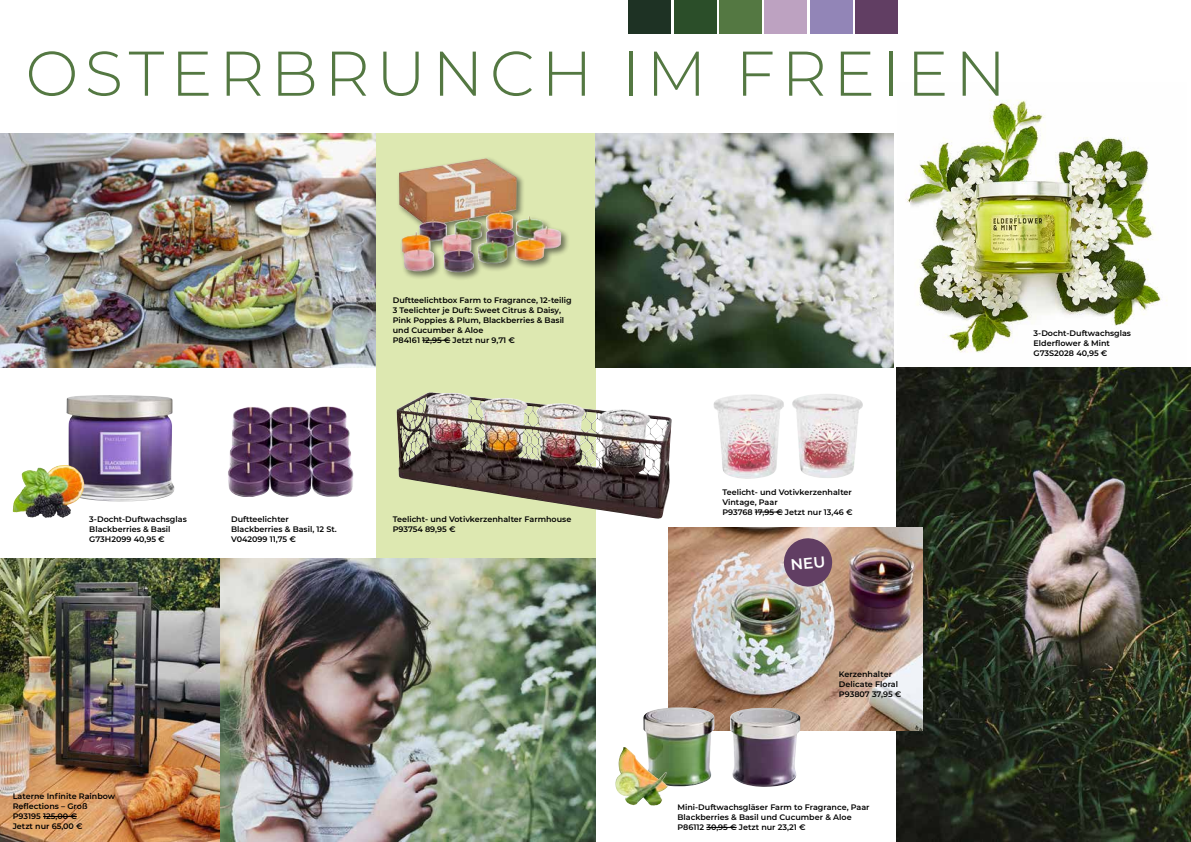
<style>
.page{position:relative;width:1191px;height:842px;background:#fff}
.page>*{position:absolute;margin:0;border:0;box-sizing:border-box;transform-origin:0 0}
.t1{font:300 63px "Montserrat";letter-spacing:.1em;color:#547842}
.t2{font:600 8px/10px "Montserrat";color:#000}
.t3{font:600 8px/10px "Montserrat";color:#010202}
</style>
<div class="page">
<div style="left:376px;top:133px;width:219px;height:462px;background:#dde8b1"></div>
<img style="left:906px;top:100px;width:261px;height:253px">
<div style="left:628px;top:0;width:43px;height:34px;background:#1e3224"></div>
<div style="left:673px;top:0;width:43px;height:34px;background:#2b4e29"></div>
<div style="left:719px;top:0;width:42px;height:34px;background:#547842"></div>
<div style="left:764px;top:0;width:43px;height:34px;background:#bda2c1"></div>
<div style="left:810px;top:0;width:42px;height:34px;background:#9285b7"></div>
<div style="left:855px;top:0;width:42px;height:34px;background:#613e63"></div>
<svg style="left:755px;top:512px;width:27px;height:1px"></svg>
<img style="left:896px;top:368px;width:295px;height:474px">
<img style="left:595px;top:133px;width:298px;height:235px">
<hr style="left:706px;top:827px;width:30px;height:1px;background:#000">
<img style="left:668px;top:527px;width:254px;height:203px">
<img style="left:643px;top:707px;width:157px;height:81px">
<img style="left:0;top:558px;width:595px;height:284px">
<img style="left:228px;top:406px;width:126px;height:91px">
<svg style="left:422px;top:340px;width:28px;height:1px"></svg>
<img style="left:615px;top:747px;width:9px;height:46px">
<hr style="left:43px;top:816px;width:34px;height:1px;background:#000">
<img style="left:0;top:133px;width:376px;height:235px">
<div style="left:397px;top:156px;width:172px;height:125px;background:#000;opacity:.5"></div>
<img style="left:399px;top:158px;width:162px;height:115px">
<img style="left:396px;top:392px;width:276px;height:127px">
<img style="left:65px;top:395px;width:110px;height:107px">
<img style="left:22px;top:465px;width:44px;height:17px">
<img style="left:713px;top:394px;width:150px;height:85px">
<svg style="left:783px;top:537px;width:50px;height:51px"></svg>
<h1 class="t1" style="left:26px;top:31px;width:982px">OSTERBRUNCH IM FREIEN</h1>
<p class="t2" style="left:393px;top:295px;width:180px">Duftteelichtbox Farm to Fragrance, 12-teilig 3 Teelichter je Duft: Sweet Citrus &amp; Daisy, Pink Poppies &amp; Plum, Blackberries &amp; Basil und Cucumber &amp; Aloe<br>P84161 12,95 € Jetzt nur 9,71 €</p>
<p class="t2" style="left:89px;top:514px;width:99px">3-Docht-Duftwachsglas<br>Blackberries &amp; Basil<br>G73H2099 40,95 €</p>
<p class="t2" style="left:231px;top:514px;width:107px">Duftteelichter<br>Blackberries &amp; Basil, 12 St.<br>V042099 11,75 €</p>
<p class="t2" style="left:393px;top:514px;width:180px">Teelicht- und Votivkerzenhalter Farmhouse<br>P93754 89,95 €</p>
<p class="t2" style="left:13px;top:791px;width:104px">Laterne Infinite Rainbow<br>Reflections – Groß<br>P93195 125,00 €<br>Jetzt nur 65,00 €</p>
<p class="t2" style="left:722px;top:486px;width:132px">Teelicht- und Votivkerzenhalter<br>Vintage, Paar<br>P93768 17,95 € Jetzt nur 13,46 €</p>
<p class="t3" style="left:839px;top:669px;width:64px">Kerzenhalter<br>Delicate Floral<br>P93807 37,95 €</p>
<p class="t2" style="left:677px;top:802px;width:194px">Mini-Duftwachsgläser Farm to Fragrance, Paar<br>Blackberries &amp; Basil und Cucumber &amp; Aloe<br>P86112 30,95 € Jetzt nur 23,21 €</p>
<p class="t2" style="left:1033px;top:327px;width:99px">3-Docht-Duftwachsglas<br>Elderflower &amp; Mint<br>G73S2028 40,95 €</p>
</div>
